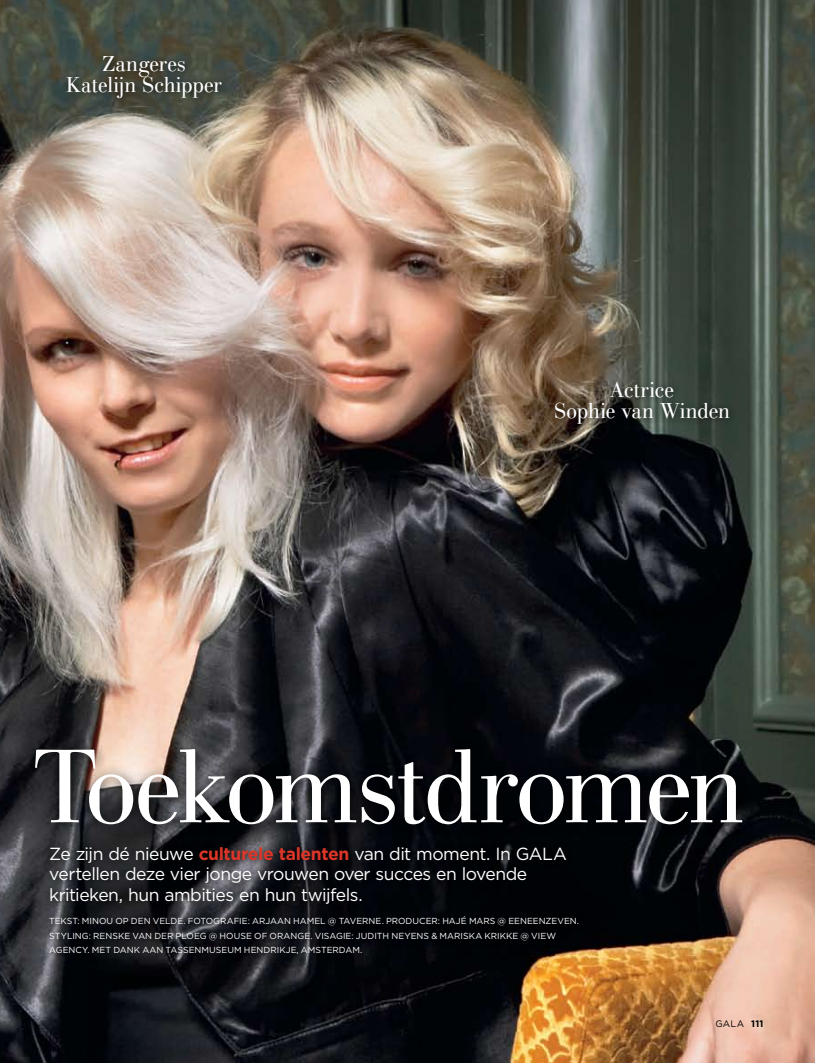
<style>
.page{position:relative;width:815px;height:1063px;background:#fff}
.page>*{position:absolute;margin:0;border:0;box-sizing:border-box;transform-origin:0 0}
.t1{font:300 107.5px "Linotype Gianotten";letter-spacing:-.065em;color:#fff}
.t2{font:300 22.25px/21.2px "Linotype Gianotten";letter-spacing:-.03em;color:#fff;text-align:center}
.t3{font:17.5px/20.6px "Gotham";letter-spacing:-.035em;color:#fff}
.t4{font:9.38px "Gotham";color:#000}
.t5{font:8.75px/14.5px "Gotham";letter-spacing:.005em;color:#fff}
.s1{font-weight:700;color:#db3628}
.s2{font-weight:700}
</style>
<div class="page">
<img style="left:0;top:0;width:815px;height:1063px">
<div style="left:24px;top:738px;width:729px;height:98px;background:#000;opacity:.75"></div>
<div style="left:60px;top:50px;width:169px;height:57px;background:#000;opacity:.75"></div>
<div style="left:549px;top:375px;width:187px;height:56px;background:#000;opacity:.75"></div>
<div style="left:43px;top:840px;width:542px;height:121px;background:#000;opacity:.75"></div>
<p class="t2" style="left:66px;top:53px;width:158px">Zangeres<br>Katelijn Schipper</p>
<p class="t2" style="left:553px;top:379px;width:178px">Actrice<br>Sophie van Winden</p>
<p class="t1" style="left:30px;top:720px;width:718px">Toekomstdromen</p>
<p class="t3" style="left:49px;top:843px;width:519px">ZE ZIJN DÉ NIEUWE <span class="s1">culturele talenten</span> VAN DIT MOMENT. IN GALA<br>VERTELLEN DEZE VIER JONGE VROUWEN OVER SUCCES EN LOVENDE<br>KRITIEKEN, HUN AMBITIES EN HUN TWIJFELS.</p>
<p class="t5" style="left:49px;top:914px;width:531px">TEKST: MI NOU OP DEN VELDE. FOTOGRAFI E: ARJAAN HAM EL @ TAVERNE. PRODUCER: HAJÉ MARS @ EENEENZEVEN.<br>STYLI NG: RENSKE VAN DER PLOEG @ HOUSE OF ORANGE. VISAGI</p>
<p class="t5" style="left:345px;top:928px;width:35px">E: JUDITH</p>
<p class="t5" style="left:391px;top:928px;width:166px">N EYENS &amp; MARISKA KRI KKE @ VI EW</p>
<p class="t5" style="left:49px;top:943px;width:314px">AGENCY. MET DANK AAN TASSENM USEUM HENDRI KJE, AMSTERDAM .</p>
<p class="t4" style="left:715px;top:1018px;width:50px">GALA <span class="s2">111</span></p>
</div>
